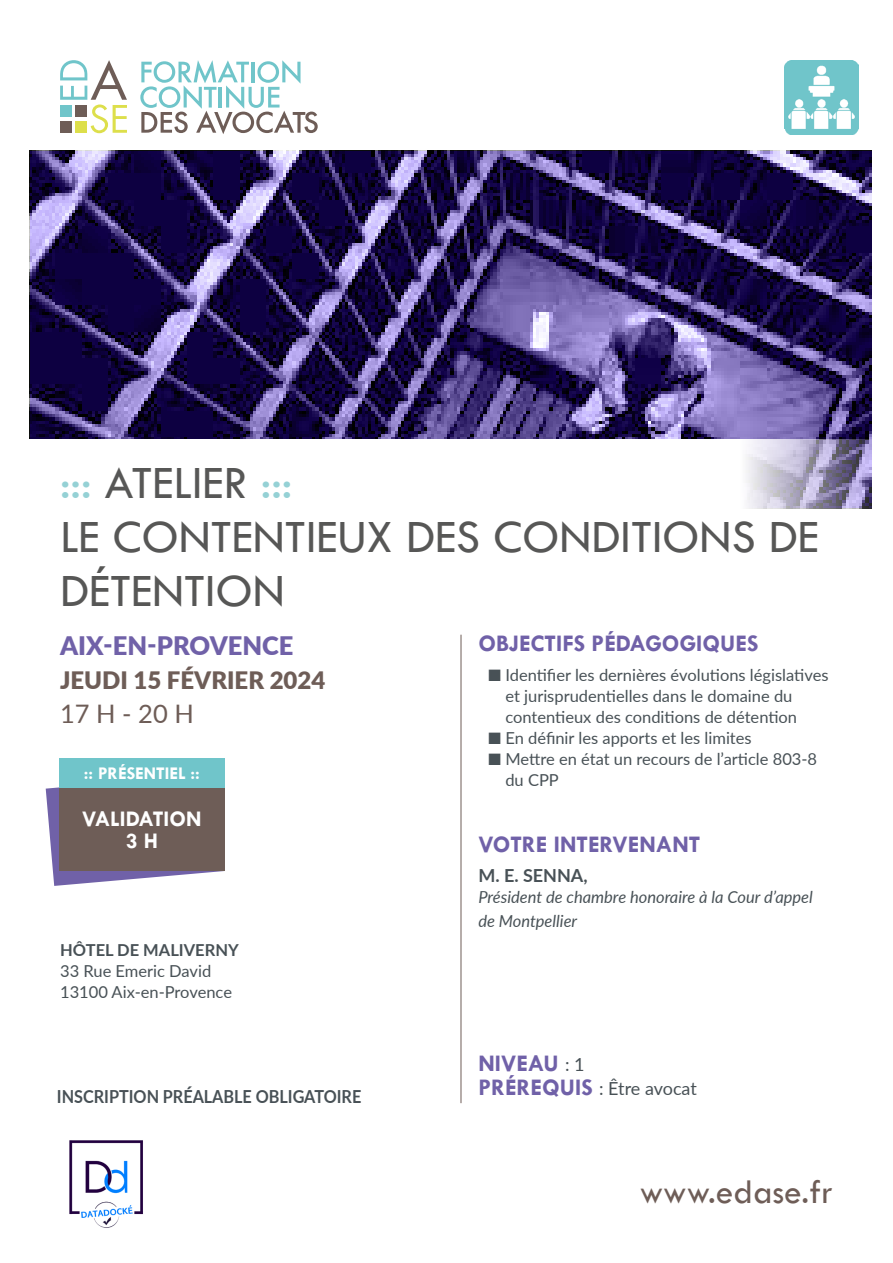
<style>
.page{position:relative;width:893px;height:1263px;background:#fff}
.page>*{position:absolute;margin:0;border:0;box-sizing:border-box;transform-origin:0 0}
.t1{font:48px/54px "Tw Cen";color:#575756}
.t2{font:35.25px "Tw Cen";color:#6e5d57}
.t3{font:900 25.5px "Lato";color:#7061a8}
.t4{font:25.5px "Lato";color:#6e5d57}
.t5{font:700 24px "Tw Cen";color:#7061a8}
.t6{font:900 24px "Lato";color:#6e5d57}
.t7{font:700 22.5px/22.5px "Tw Cen";color:#fff;text-align:center}
.t8{font:700 18px "Lato";color:#485156;scale:.9 1}
.t9{font:18px "Lato";letter-spacing:-.01em;color:#485156}
.t10{font:700 18px "Tw Cen";color:#fff}
.t11{font:700 18px "Lato";color:#485156}
.t12{font:16.5px/21px "Lato";color:#485156}
.t13{font:italic 16.5px/24px "Lato";color:#485156}
.t14{font:700 16.5px "Lato";color:#485156}
.s1{color:#95d1d5}
.s2{font-family:"Lato";font-weight:400;font-size:18px;color:#485156}
.s3{font-family:"Tw Cen";font-weight:700;font-size:24px;color:#7061a8}
</style>
<div class="page">
<svg style="left:46px;top:787px;width:178px;height:99px"></svg>
<div style="left:59px;top:787px;width:166px;height:84px;background:#6e5d57"></div>
<div style="left:59px;top:758px;width:166px;height:29px;background:#70c5ca"></div>
<hr style="left:461px;top:635px;width:1px;height:468px;background:#6e5d57">
<svg style="left:30px;top:151px;width:842px;height:288px;background:#3b2f69"></svg>
<svg style="left:60px;top:60px;width:67px;height:73px"></svg>
<div style="left:60px;top:105px;width:12px;height:12px;background:#70c5ca"></div>
<div style="left:75px;top:105px;width:12px;height:12px;background:#6e5d57"></div>
<div style="left:60px;top:121px;width:12px;height:12px;background:#6e5d57"></div>
<div style="left:75px;top:121px;width:12px;height:12px;background:#dddf4b"></div>
<svg style="left:140px;top:60px;width:178px;height:74px"></svg>
<img style="left:69px;top:1140px;width:74px;height:88px">
<img style="left:785px;top:60px;width:74px;height:74px">
<h1 class="t1" style="left:60px;top:456px;width:760px"><span class="s1">:::</span> ATELIER <span class="s1">:::<br></span>LE CONTENTIEUX DES CONDITIONS DE<br>DÉTENTION</h1>
<h3 class="t3" style="left:60px;top:627px;width:235px">AIX-EN-PROVENCE</h3>
<h3 class="t6" style="left:60px;top:662px;width:267px">JEUDI 15 FÉVRIER 2024</h3>
<h3 class="t4" style="left:60px;top:696px;width:135px">17 H - 20 H</h3>
<p class="t10" style="left:84px;top:762px;width:118px">:: PRÉSENTIEL ::</p>
<h3 class="t7" style="left:82px;top:807px;width:121px">VALIDATION<br>3 H</h3>
<p class="t14" style="left:60px;top:938px;width:180px">HÔTEL DE MALIVERNY</p>
<p class="t12" style="left:60px;top:960px;width:173px">33 Rue Emeric David<br>13100 Aix-en-Provence</p>
<p class="t8" style="left:57px;top:1083px;width:340px">INSCRIPTION PRÉALABLE OBLIGATOIRE</p>
<h3 class="t5" style="left:478px;top:629px;width:282px">OBJECTIFS PÉDAGOGIQUES</h3>
<p class="t12" style="left:505px;top:663px;width:325px;text-indent:-17px">■ Identifier les dernières évolutions législatives et jurisprudentielles dans le domaine du contentieux des conditions de détention</p>
<p class="t12" style="left:488px;top:726px;width:265px">■ En définir les apports et les limites</p>
<p class="t12" style="left:505px;top:747px;width:313px;text-indent:-17px">■ Mettre en état un recours de l’article 803-8 du CPP</p>
<h3 class="t5" style="left:478px;top:830px;width:223px">VOTRE INTERVENANT</h3>
<p class="t11" style="left:478px;top:862px;width:111px">M. E. SENNA,</p>
<p class="t13" style="left:478px;top:884px;width:336px">Président de chambre honoraire à la Cour d’appel de Montpellier</p>
<h3 class="t5" style="left:478px;top:1049px;width:108px">NIVEAU <span class="s2">: 1</span></h3>
<p class="t9" style="left:478px;top:1075px;width:220px"><span class="s3">PRÉREQUIS</span> : Être avocat</p>
<h2 class="t2" style="left:640px;top:1170px;width:195px">www.edase.fr</h2>
</div>
